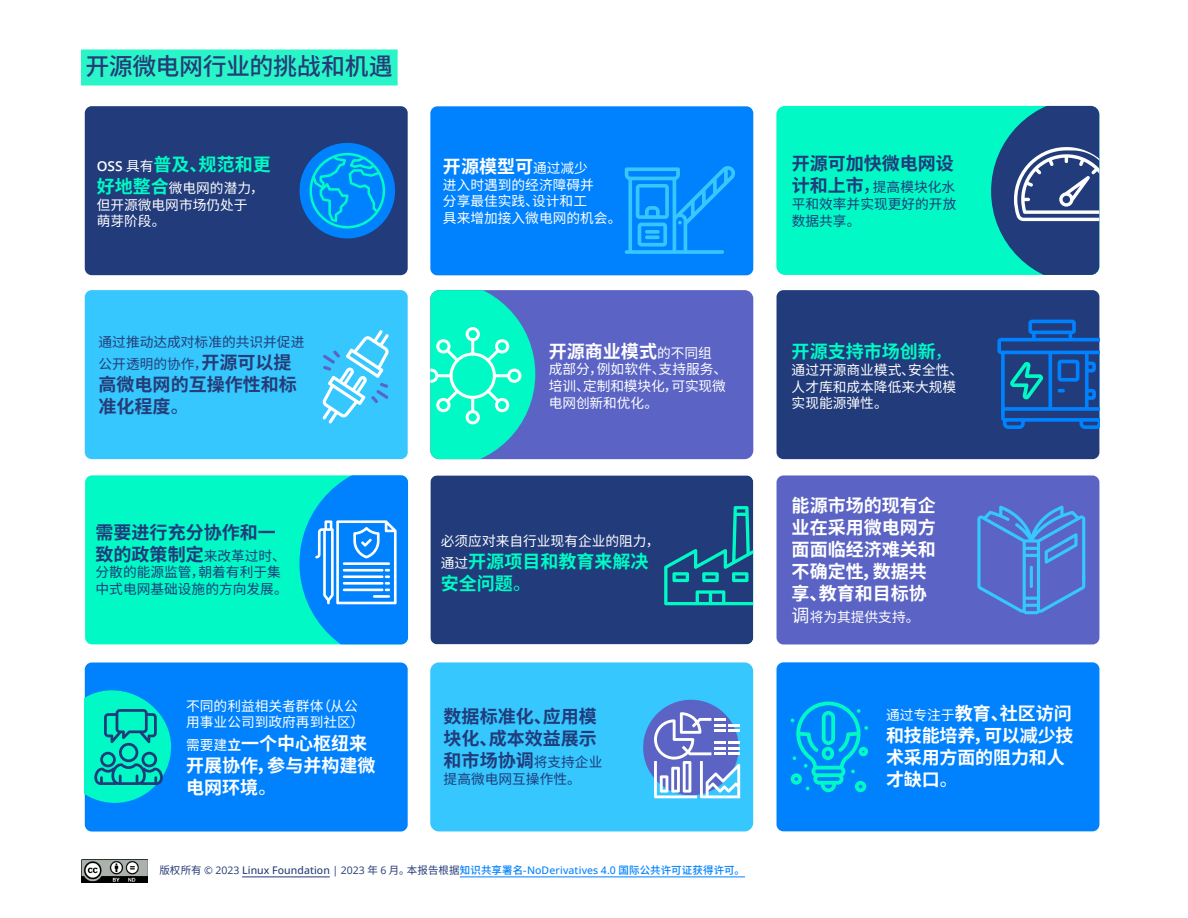
<style>
.page{position:relative;width:1188px;height:918px;background:#fff}
.page>*{position:absolute;margin:0;border:0;box-sizing:border-box;transform-origin:0 0}
.H2_no_TOC{font:500 24px "Noto Sans CJ Ksc";letter-spacing:-.015em;color:#263c77}
.t1{font:700 18px/22px "Noto Sans CJ Ksc";color:#fff}
.t2{font:700 18px/22px "Noto Sans CJ Ksc";color:#213b7b}
.t3{font:700 18px/22px "Noto Sans CJ Ksc";color:#00f9c4}
.t4{font:700 18px/22px "Noto Sans CJ Ksc";color:#263c77}
.t5{font:13.65px/16.6px "Noto Sans CJ Ksc";color:#fff}
.t6{font:13.65px/16.6px "Noto Sans CJ Ksc";color:#213b7b;text-align:justify}
.t7{font:13.65px/22px "Noto Sans CJ Ksc";color:#263c77}
.Body{font:500 10.5px "Noto Sans CJ Ksc";letter-spacing:.005em;color:#0082ff}
.s1{font-family:"Open Sans";font-weight:600;font-size:13.65px;color:#fff}
.s2{font-weight:400;font-size:13.65px;color:#fff}
.s3{font-weight:700;font-size:18px;color:#00f9c4}
.s4{font-weight:700;font-size:18px}
.s5{font-weight:400}
.s6{font-weight:400;font-size:13.65px}
.s7{font-size:13.65px}
.s8{font-weight:400;color:#263c77}
.s9{font-family:"Open Sans";font-weight:400;color:#263c77}
.s10{font-family:"Open Sans";color:#263c77}
.s11{font-family:"Open Sans"}
.s12{font-size:18px}
</style>
<div class="page">
<div style="left:81px;top:50px;width:317px;height:36px;background:#29f5c8"></div>
<img style="left:81px;top:859px;width:66px;height:23px">
<hr style="left:242px;top:877px;width:88px;height:1px;background:#263c77">
<hr style="left:460px;top:877px;width:285px;height:1px;background:#0082ff">
<div style="left:430px;top:290px;width:323px;height:169px;background:#5b64c4;border-radius:9px"></div>
<svg style="left:430px;top:290px;width:105px;height:169px;background:#23e3c9"></svg>
<div style="left:430px;top:475px;width:323px;height:169px;background:#213b7b"></div>
<svg style="left:664px;top:506px;width:89px;height:99px;background:#1a6189"></svg>
<div style="left:776px;top:106px;width:323px;height:169px;background:#00f9c4;border-radius:9px"></div>
<svg style="left:991px;top:106px;width:108px;height:169px"></svg>
<div style="left:85px;top:475px;width:323px;height:169px;background:#00f9c4;border-radius:7px"></div>
<svg style="left:299px;top:475px;width:109px;height:169px;background:#1ea0f7"></svg>
<div style="left:85px;top:290px;width:323px;height:169px;background:#35c7fd;border-radius:7px"></div>
<svg style="left:322px;top:330px;width:67px;height:94px"></svg>
<div style="left:777px;top:662px;width:322px;height:169px;background:#0082ff;border-radius:7px"></div>
<svg style="left:791px;top:701px;width:77px;height:91px"></svg>
<div style="left:85px;top:663px;width:323px;height:169px;background:#0082ff;border-radius:7px"></div>
<svg style="left:85px;top:690px;width:86px;height:113px"></svg>
<div style="left:85px;top:106px;width:323px;height:169px;background:#213b7b;border-radius:7px"></div>
<div style="left:300px;top:143px;width:95px;height:95px;background:#0082ff;border-radius:50%"></div>
<svg style="left:304px;top:153px;width:81px;height:78px"></svg>
<div style="left:777px;top:290px;width:322px;height:169px;background:#213b7b;border-radius:7px"></div>
<svg style="left:997px;top:320px;width:102px;height:109px"></svg>
<div style="left:430px;top:662px;width:323px;height:169px;background:#35c7fd;border-radius:9px"></div>
<div style="left:643px;top:700px;width:96px;height:95px;background:#5b64c4;border-radius:50%"></div>
<svg style="left:654px;top:712px;width:86px;height:86px"></svg>
<div style="left:430px;top:106px;width:323px;height:169px;background:#0082ff;border-radius:7px"></div>
<svg style="left:625px;top:166px;width:110px;height:88px"></svg>
<div style="left:777px;top:475px;width:322px;height:169px;background:#5b64c4;border-radius:7px"></div>
<svg style="left:977px;top:506px;width:108px;height:108px"></svg>
<p class="H2_no_TOC" style="left:85px;top:53px;width:309px">开源微电网行业的挑战和机遇</p>
<p class="t3" style="left:97px;top:154px;width:176px"><span class="s1">OSS</span> <span class="s2">具有</span>普及、规范和更</p>
<p class="t5" style="left:97px;top:180px;width:169px"><span class="s3">好地整合</span>微电网的潜力，但开源微电网市场仍处于萌芽阶段。</p>
<p class="t7" style="left:99px;top:331px;width:207px">通过推动达成对标准的共识并促进公开透明的协作，<span class="s4">开源可以提</span></p>
<p class="t4" style="left:99px;top:374px;width:200px">高微电网的互操作性和标准化程度<span class="s5">。</span></p>
<p class="t2" style="left:96px;top:521px;width:192px">需要进行充分协作和一致的政策制定<span class="s6">来改革过时、</span></p>
<p class="t6" style="left:96px;top:564px;width:194px">分散的能源监管，朝着有利于集中式电网基础设施的方向发展。</p>
<p class="t5" style="left:186px;top:698px;width:179px">不同的利益相关者群体（从公用事业公司到政府再到社区）</p>
<p class="t1" style="left:186px;top:732px;width:191px"><span class="s6">需要建</span><span class="s7">立</span>一个中心枢纽来开展协作，参与并构建微电网环境<span class="s5">。</span></p>
<p class="t1" style="left:443px;top:156px;width:147px">开源模型可<span class="s6">通过减少</span></p>
<p class="t5" style="left:443px;top:177px;width:180px">进入时遇到的经济障碍并<br>分享最佳实践、设计和工<br>具来增加接入微电网的机会。</p>
<p class="t1" style="left:549px;top:340px;width:165px">开源商业模式<span class="s6">的不同组</span></p>
<p class="t5" style="left:549px;top:361px;width:180px;text-align:justify">成部分，例如软件、支持服务、培训、定制和模块化，可实现微电网创新和优化。</p>
<p class="t5" style="left:441px;top:532px;width:220px">必须应对来自行业现有企业的阻力，</p>
<p class="t3" style="left:441px;top:550px;width:209px"><span class="s2">通过</span>开源项目和教育来解决安全问题<span class="s5">。</span></p>
<p class="t2" style="left:444px;top:705px;width:160px">数据标准化、应用模块化、成本效益展示和市场协调<span class="s6">将支持企业</span></p>
<p class="t6" style="left:444px;top:771px;width:139px">提高微电网互操作性。</p>
<p class="Body" style="left:159px;top:864px;width:587px"><span class="s8">版权所有</span> <span class="s9">© 2023</span> <span class="s10">Linux Foundation</span> <span class="s9">| 2023</span> <span class="s8">年</span> <span class="s9">6</span> <span class="s8">月。本报告根据</span>知识共享署名<span class="s11">-NoDerivatives 4.0</span> 国际公共许可证获得许可。</p>
<p class="t2" style="left:792px;top:153px;width:164px">开源可加快微电网设</p>
<p class="t6" style="left:792px;top:179px;width:166px"><span class="s4">计和上市</span><span class="s12">，</span>提高模块化水平和效率并实现更好的开放数据共享。</p>
<p class="t3" style="left:792px;top:341px;width:163px">开源支持市场创新<span class="s5">，</span></p>
<p class="t5" style="left:792px;top:362px;width:173px">通过开源商业模式、安全性、人才库和成本降低来大规模实现能源弹性。</p>
<p class="t1" style="left:792px;top:495px;width:146px">能源市场的现有企业在采用微电网方面面临经济难关和不确定性，数据共享、教育和目标协</p>
<p class="t5" style="left:792px;top:609px;width:129px"><span class="s12">调</span>将为其提供支持。</p>
<p class="t1" style="left:886px;top:703px;width:189px"><span class="s6">通过专注于</span>教育、社区访问和技能培养，可以减少技术采用方面的阻力和人才缺口<span class="s5">。</span></p>
</div>
